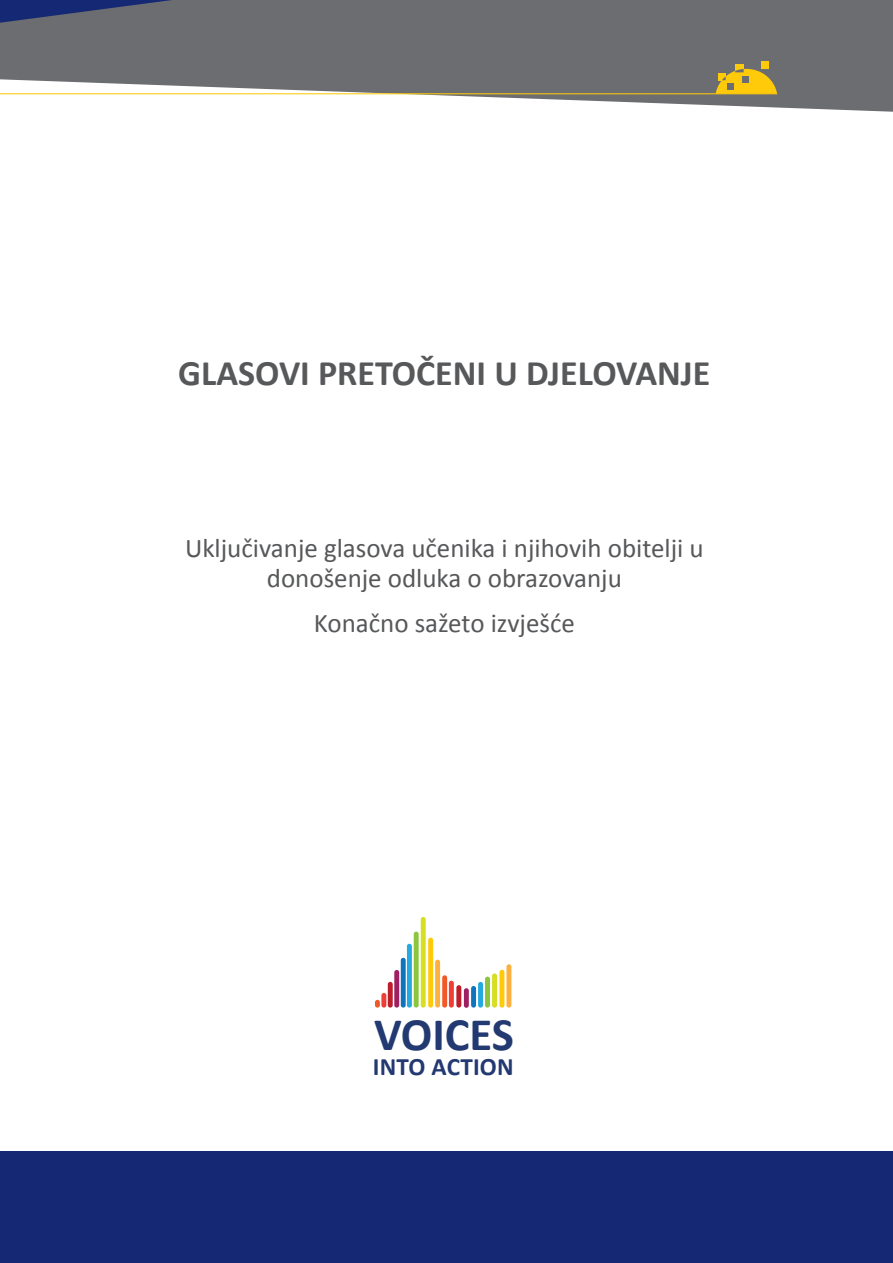
<style>
.page{position:relative;width:893px;height:1263px;background:#fff}
.page>*{position:absolute;margin:0;border:0;box-sizing:border-box;transform-origin:0 0}
.t1{font:700 46.8px "Calibri";color:#223971}
.t2{font:700 36px "Calibri";color:#57585a}
.t3{font:27px/30px "Calibri";color:#57585a;text-align:center}
.t4{font:700 25.05px "Calibri";letter-spacing:.01em;color:#223971}
</style>
<div class="page">
<div style="left:0;top:1152px;width:893px;height:111px;background:#152874"></div>
<svg style="left:0;top:0;width:893px;height:112px;background:#828385"></svg>
<svg style="left:0;top:0;width:172px;height:23px;background:#404a71"></svg>
<hr style="left:0;top:93px;width:777px;height:1px;background:#feca0a">
<div style="left:761px;top:61px;width:8px;height:7px;background:#feca0a"></div>
<div style="left:735px;top:64px;width:9px;height:8px;background:#feca0a"></div>
<svg style="left:716px;top:69px;width:61px;height:25px;background:#d4af26"></svg>
<svg style="left:375px;top:1000px;width:5px;height:7px"></svg>
<div style="left:381px;top:993px;width:5px;height:14px;background:#ee3e35;border-radius:2px"></div>
<div style="left:388px;top:982px;width:5px;height:25px;background:#be1d2c;border-radius:2px"></div>
<div style="left:394px;top:970px;width:5px;height:37px;background:#9e1f62;border-radius:2px"></div>
<div style="left:401px;top:958px;width:5px;height:49px;background:#1074bc;border-radius:2px"></div>
<div style="left:407px;top:944px;width:5px;height:63px;background:#24aae1;border-radius:2px"></div>
<div style="left:414px;top:932px;width:5px;height:75px;background:#8bc63e;border-radius:2px"></div>
<div style="left:478px;top:982px;width:5px;height:25px;background:#24aae1;border-radius:2px"></div>
<div style="left:471px;top:986px;width:5px;height:21px;background:#1074bc;border-radius:2px"></div>
<div style="left:464px;top:988px;width:5px;height:20px;background:#9e1f62;border-radius:2px"></div>
<div style="left:456px;top:985px;width:5px;height:22px;background:#be1d2c;border-radius:2px"></div>
<div style="left:449px;top:981px;width:5px;height:26px;background:#ee3e35;border-radius:2px"></div>
<div style="left:442px;top:975px;width:5px;height:32px;background:#f15929;border-radius:2px"></div>
<div style="left:435px;top:960px;width:5px;height:47px;background:#fbb03f;border-radius:2px"></div>
<div style="left:421px;top:917px;width:5px;height:90px;background:#d6df21;border-radius:2px"></div>
<div style="left:428px;top:938px;width:5px;height:69px;background:#feca0a;border-radius:2px"></div>
<div style="left:485px;top:977px;width:5px;height:30px;background:#8bc63e;border-radius:2px"></div>
<div style="left:506px;top:964px;width:5px;height:43px;background:#fbb03f;border-radius:2px"></div>
<div style="left:492px;top:973px;width:5px;height:34px;background:#d6df21;border-radius:2px"></div>
<div style="left:499px;top:970px;width:5px;height:37px;background:#feca0a;border-radius:2px"></div>
<h1 class="t2" style="left:178px;top:351px;width:534px">GLASOVI PRETOČENI U DJELOVANJE</h1>
<h2 class="t3" style="left:185px;top:532px;width:520px">Uključivanje glasova učenika i njihovih obitelji u donošenje odluka o obrazovanju</h2>
<h2 class="t3" style="left:314px;top:607px;width:262px">Konačno sažeto izvješće</h2>
<h1 class="t1" style="left:374px;top:1005px;width:142px">VOICES</h1>
<p class="t4" style="left:373px;top:1051px;width:142px">INTO ACTION</p>
</div>
